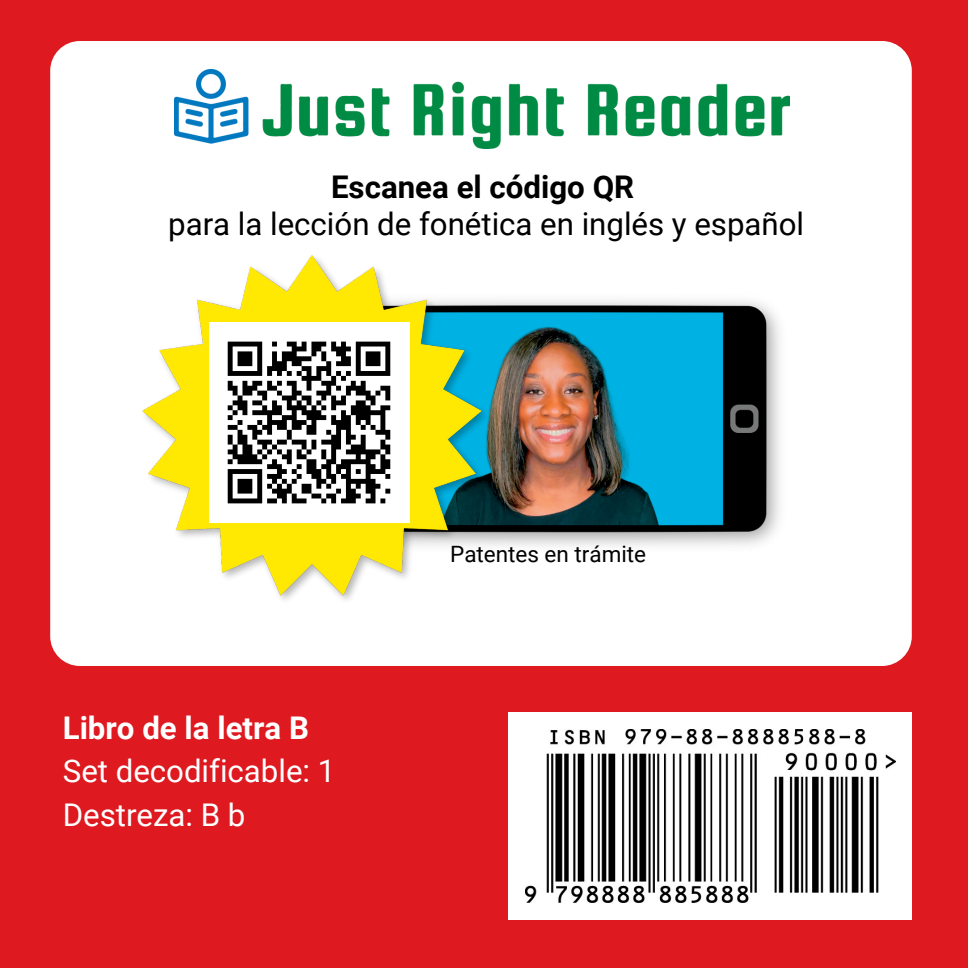
<style>
.page{position:relative;width:968px;height:968px;background:#de1920}
.page>*{position:absolute;margin:0;border:0;box-sizing:border-box;transform-origin:0 0}
.t1{font:31.25px "Roboto";color:#000}
.t2{font:31.25px "Roboto";color:#fff}
.t3{font:700 31.25px "Roboto";color:#000}
.t4{font:700 31.25px "Roboto";color:#fff}
.t5{font:22.5px "Roboto";color:#000}
</style>
<div class="page">
<div style="left:50px;top:41px;width:861px;height:625px;background:#fff;border-radius:30px"></div>
<img style="left:495px;top:300px;width:285px;height:246px">
<img style="left:142px;top:255px;width:353px;height:345px">
<img style="left:209px;top:322px;width:200px;height:201px">
<img style="left:174px;top:70px;width:615px;height:79px">
<div style="left:508px;top:712px;width:403px;height:207px;background:#fff"></div>
<img style="left:525px;top:729px;width:370px;height:173px">
<p class="t3" style="left:331px;top:169px;width:305px">Escanea el código QR</p>
<p class="t1" style="left:168px;top:206px;width:637px">para la lección de fonética en inglés y español</p>
<p class="t4" style="left:63px;top:710px;width:248px">Libro de la letra B</p>
<p class="t2" style="left:63px;top:753px;width:274px">Set decodificable: 1</p>
<p class="t2" style="left:63px;top:796px;width:184px">Destreza: B b</p>
<p class="t5" style="left:450px;top:541px;width:197px">Patentes en trámite</p>
</div>
